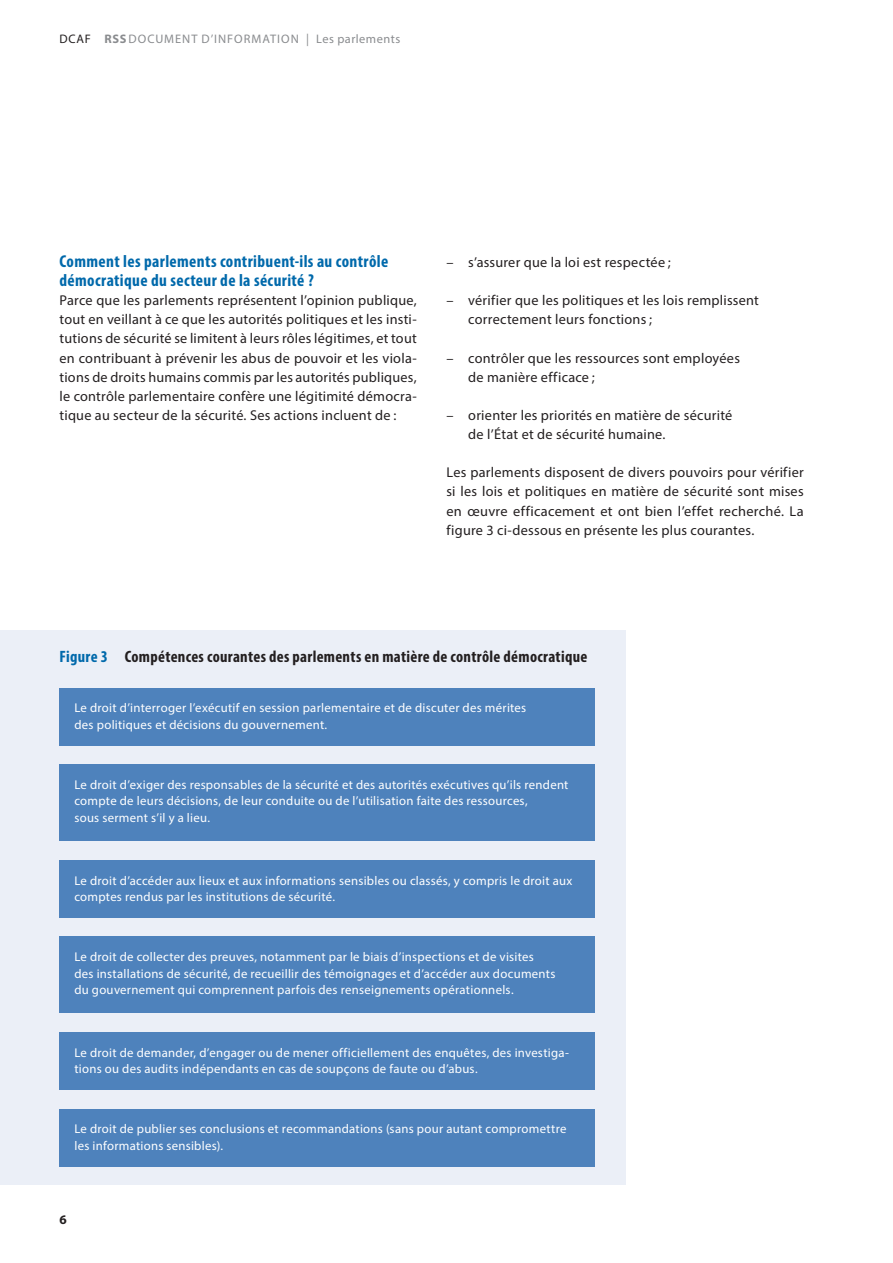
<style>
.page{position:relative;width:893px;height:1263px;background:#fff}
.page>*{position:absolute;margin:0;border:0;box-sizing:border-box;transform-origin:0 0}
._1_Titel{font:700 condensed 17.25px/19.2px "Myriad Pro";letter-spacing:.02em;color:#0069ab}
._5_Graf_Tab_GS{font:700 condensed 16.5px "Myriad Pro";letter-spacing:.02em;color:#231f20}
._2_GS{font:14.25px/19.2px "Myriad Pro";letter-spacing:.015em;color:#231f20;text-align:justify}
._3_Aufzählung{font:14.25px/19.2px "Myriad Pro";letter-spacing:.02em;color:#231f20}
.t1{font:700 13.2px "Myriad Pro";color:#231f20}
._5_Graf_Tab_GS-2{font:12.75px/16.5px "Myriad Pro";letter-spacing:.02em;color:#fff}
.t2{font:12.3px "Myriad Pro";letter-spacing:.07em;color:#8a8c8f}
.s1{color:#231f20}
.s2{font-weight:700}
.s3{color:#0069ab}
</style>
<div class="page">
<div style="left:0;top:630px;width:625px;height:555px;background:#ebeff7"></div>
<div style="left:60px;top:688px;width:535px;height:57px;background:#4e82bc"></div>
<div style="left:60px;top:764px;width:535px;height:77px;background:#4e82bc"></div>
<div style="left:60px;top:860px;width:535px;height:57px;background:#4e82bc"></div>
<div style="left:60px;top:936px;width:535px;height:77px;background:#4e82bc"></div>
<div style="left:60px;top:1032px;width:535px;height:58px;background:#4e82bc"></div>
<div style="left:60px;top:1109px;width:535px;height:57px;background:#4e82bc"></div>
<p class="t2" style="left:60px;top:32px;width:342px"><span class="s1">DCAF</span> <span class="s2">RSS</span>DOCUMENT D’INFORMATION | Les parlements</p>
<p class="_1_Titel" style="left:60px;top:251px;width:330px">Comment les parlements contribuent-ils au contrôle démocratique du secteur de la sécurité ?</p>
<p class="_2_GS" style="left:60px;top:290px;width:359px">Parce que les parlements représentent l’opinion publique, tout en veillant à ce que les autorités politiques et les insti&shy;tutions de sécurité se limitent à leurs rôles légitimes, et tout en contribuant à prévenir les abus de pouvoir et les viola&shy;tions de droits humains commis par les autorités publiques, le contrôle parlementaire confère une légitimité démocra&shy;tique au secteur de la sécurité. Ses actions incluent de :</p>
<p class="_3_Aufzählung" style="left:446px;top:252px;width:226px">– s’assurer que la loi est respectée ;</p>
<p class="_3_Aufzählung" style="left:468px;top:290px;width:292px;text-indent:-22px">– vérifier que les politiques et les lois remplissent correctement leurs fonctions ;</p>
<p class="_3_Aufzählung" style="left:468px;top:348px;width:273px;text-indent:-22px">– contrôler que les ressources sont employées de manière efficace ;</p>
<p class="_3_Aufzählung" style="left:468px;top:405px;width:266px;text-indent:-22px">– orienter les priorités en matière de sécurité de l’État et de sécurité humaine.</p>
<p class="_2_GS" style="left:446px;top:463px;width:359px">Les parlements disposent de divers pouvoirs pour vérifier si les lois et politiques en matière de sécurité sont mises en œuvre efficacement et ont bien l’effet recherché. La figure 3 ci-dessous en présente les plus courantes.</p>
<p class="_5_Graf_Tab_GS" style="left:60px;top:646px;width:529px"><span class="s3">Figure 3</span> Compétences courantes des parlements en matière de contrôle démocratique</p>
<p class="_5_Graf_Tab_GS-2" style="left:74px;top:699px;width:453px">Le droit d’interroger l’exécutif en session parlementaire et de discuter des mérites des politiques et décisions du gouvernement.</p>
<p class="_5_Graf_Tab_GS-2" style="left:74px;top:776px;width:496px">Le droit d’exiger des responsables de la sécurité et des autorités exécutives qu’ils rendent compte de leurs décisions, de leur conduite ou de l’utilisation faite des ressources,<br>sous serment s’il y a lieu.</p>
<p class="_5_Graf_Tab_GS-2" style="left:74px;top:872px;width:500px">Le droit d’accéder aux lieux et aux informations sensibles ou classés, y compris le droit aux comptes rendus par les institutions de sécurité.</p>
<p class="_5_Graf_Tab_GS-2" style="left:74px;top:948px;width:483px">Le droit de collecter des preuves, notamment par le biais d’inspections et de visites des installations de sécurité, de recueillir des témoignages et d’accéder aux documents du gouvernement qui comprennent parfois des renseignements opérationnels.</p>
<p class="_5_Graf_Tab_GS-2" style="left:74px;top:1044px;width:496px">Le droit de demander, d’engager ou de mener officiellement des enquêtes, des investiga&shy;tions ou des audits indépendants en cas de soupçons de faute ou d’abus.</p>
<p class="_5_Graf_Tab_GS-2" style="left:74px;top:1120px;width:494px">Le droit de publier ses conclusions et recommandations (sans pour autant compromettre les informations sensibles).</p>
<p class="t1" style="left:60px;top:1210px;width:9px">6</p>
</div>
